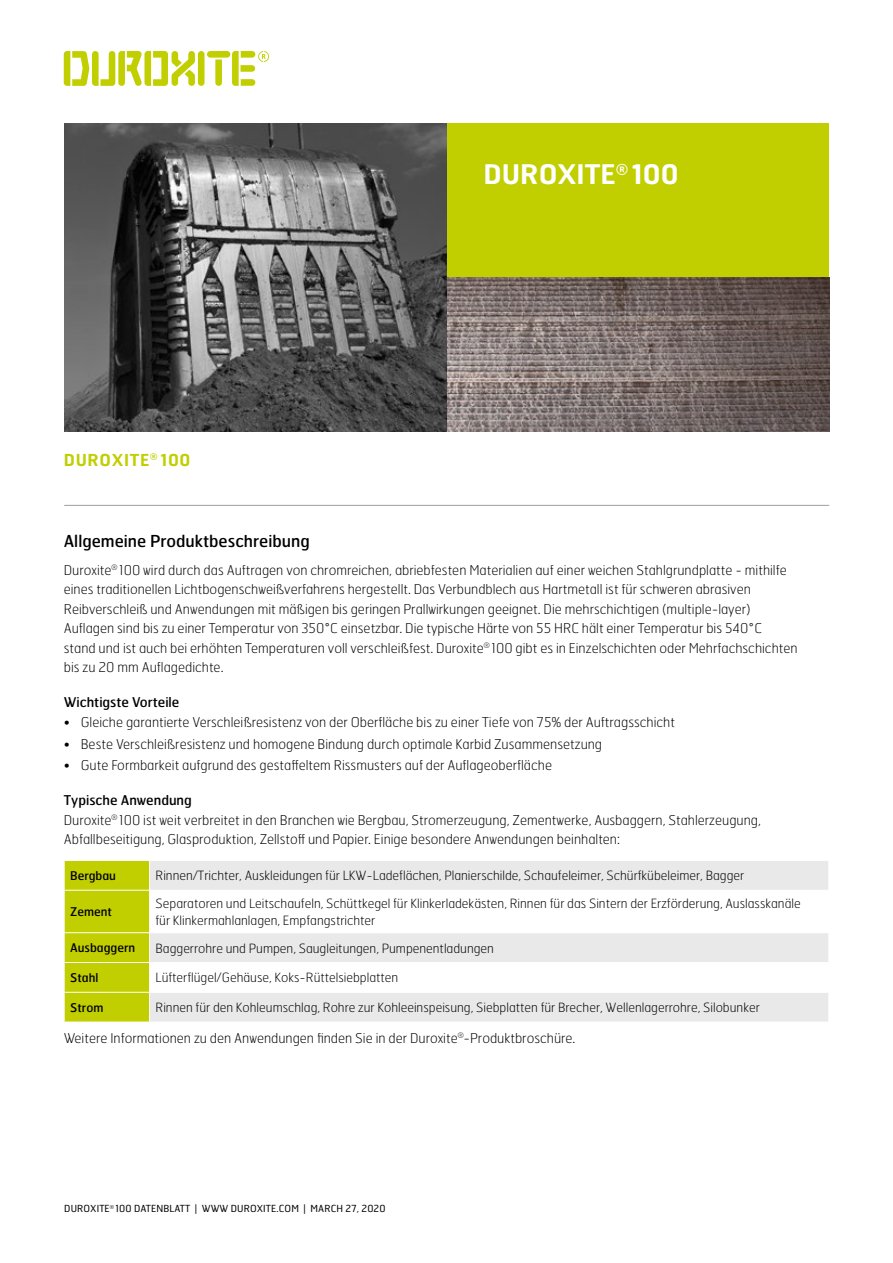
<style>
.page{position:relative;width:893px;height:1263px;background:#fff}
.page>*{position:absolute;margin:0;border:0;box-sizing:border-box;transform-origin:0 0}
.Heading_1___25_6x26{font:600 27px "Hermes FB";color:#fff}
.Heading_2___11x14{font:16.5px "Hermes FB";color:#000}
.Rubrik_1{font:600 16.5px "Hermes FB";letter-spacing:.04em;color:#c1ce00}
.Hermes_Thin_9x13{font:100 13.5px/19.5px "Hermes FB";color:#000}
.Heading_3___9x12{font:13.5px "Hermes FB";color:#000}
.Body_table_8_5x11_5{font:100 12.75px/17.2px "Hermes FB";color:#000}
.Heading_table{font:12px "Hermes FB";color:#000}
.Sidfot{font:9.75px "Hermes FB";letter-spacing:.01em;color:#000}
</style>
<div class="page">
<hr style="left:64px;top:505px;width:765px;height:1px;background:#9d9da4">
<div style="left:150px;top:861px;width:678px;height:161px;background:#e9e9e9"></div>
<svg style="left:150px;top:891px;width:678px;height:101px"></svg>
<div style="left:150px;top:933px;width:679px;height:29px;background:#e9e9e9"></div>
<hr style="left:150px;top:890px;width:679px;height:1px;background:#fff">
<hr style="left:150px;top:932px;width:679px;height:1px;background:#fff">
<hr style="left:150px;top:962px;width:679px;height:1px;background:#fff">
<hr style="left:150px;top:992px;width:679px;height:1px;background:#fff">
<svg style="left:64px;top:860px;width:86px;height:162px;background:#c4d00d"></svg>
<svg style="left:828px;top:933px;width:1px;height:29px"></svg>
<img style="left:64px;top:123px;width:383px;height:308px">
<div style="left:447px;top:123px;width:382px;height:154px;background:#c1ce00"></div>
<div style="left:198px;top:51px;width:7px;height:35px;background:#c1ce00;border-radius:3px"></div>
<svg style="left:64px;top:51px;width:131px;height:35px"></svg>
<div style="left:207px;top:51px;width:23px;height:7px;background:#c1ce00;border-radius:3px"></div>
<svg style="left:215px;top:59px;width:7px;height:27px"></svg>
<svg style="left:232px;top:51px;width:37px;height:35px"></svg>
<img style="left:447px;top:277px;width:383px;height:154px">
<p class="Rubrik_1" style="left:64px;top:449px;width:128px">DUROXITE<sup>®</sup> 100</p>
<p class="Heading_1___25_6x26" style="left:483px;top:156px;width:197px">DUROXITE<sup>®</sup> 100</p>
<p class="Heading_2___11x14" style="left:64px;top:530px;width:247px">Allgemeine Produktbeschreibung</p>
<p class="Hermes_Thin_9x13" style="left:64px;top:560px;width:735px">Duroxite<sup>®</sup> 100 wird durch das Auftragen von chromreichen, abriebfesten Materialien auf einer weichen Stahlgrundplatte - mithilfe eines traditionellen Lichtbogenschweißverfahrens hergestellt. Das Verbundblech aus Hartmetall ist für schweren abrasiven Reibverschleiß und Anwendungen mit mäßigen bis geringen Prallwirkungen geeignet. Die mehrschichtigen (multiple-layer)<br>Auflagen sind bis zu einer Temperatur von 350°C einsetzbar. Die typische Härte von 55 HRC hält einer Temperatur bis 540°C<br>stand und ist auch bei erhöhten Temperaturen voll verschleißfest. Duroxite<sup>®</sup> 100 gibt es in Einzelschichten oder Mehrfachschichten bis zu 20 mm Auflagedichte.</p>
<p class="Heading_3___9x12" style="left:64px;top:694px;width:117px">Wichtigste Vorteile</p>
<p class="Hermes_Thin_9x13" style="left:64px;top:712px;width:613px">• Gleiche garantierte Verschleißresistenz von der Oberfläche bis zu einer Tiefe von 75% der Auftragsschicht</p>
<p class="Hermes_Thin_9x13" style="left:64px;top:733px;width:540px">• Beste Verschleißresistenz und homogene Bindung durch optimale Karbid Zusammensetzung</p>
<p class="Hermes_Thin_9x13" style="left:64px;top:755px;width:490px">• Gute Formbarkeit aufgrund des gestaffeltem Rissmusters auf der Auflageoberfläche</p>
<p class="Heading_3___9x12" style="left:64px;top:792px;width:130px">Typische Anwendung</p>
<p class="Hermes_Thin_9x13" style="left:64px;top:810px;width:699px">Duroxite<sup>®</sup> 100 ist weit verbreitet in den Branchen wie Bergbau, Stromerzeugung, Zementwerke, Ausbaggern, Stahlerzeugung,<br>Abfallbeseitigung, Glasproduktion, Zellstoff und Papier. Einige besondere Anwendungen beinhalten:</p>
<p class="Heading_table" style="left:70px;top:868px;width:47px">Bergbau</p>
<p class="Body_table_8_5x11_5" style="left:156px;top:867px;width:590px">Rinnen/Trichter, Auskleidungen für LKW-Ladeflächen, Planierschilde, Schaufeleimer, Schürfkübeleimer, Bagger</p>
<p class="Heading_table" style="left:70px;top:904px;width:43px">Zement</p>
<p class="Body_table_8_5x11_5" style="left:156px;top:894px;width:647px">Separatoren und Leitschaufeln, Schüttkegel für Klinkerladekästen, Rinnen für das Sintern der Erzförderung, Auslasskanäle für Klinkermahlanlagen, Empfangstrichter</p>
<p class="Heading_table" style="left:70px;top:940px;width:67px">Ausbaggern</p>
<p class="Body_table_8_5x11_5" style="left:156px;top:939px;width:340px">Baggerrohre und Pumpen, Saugleitungen, Pumpenentladungen</p>
<p class="Heading_table" style="left:70px;top:970px;width:30px">Stahl</p>
<p class="Body_table_8_5x11_5" style="left:156px;top:969px;width:244px">Lüfterflügel/Gehäuse, Koks-Rüttelsiebplatten</p>
<p class="Heading_table" style="left:70px;top:1000px;width:35px">Strom</p>
<p class="Body_table_8_5x11_5" style="left:156px;top:998px;width:606px">Rinnen für den Kohleumschlag, Rohre zur Kohleeinspeisung, Siebplatten für Brecher, Wellenlagerrohre, Silobunker</p>
<p class="Hermes_Thin_9x13" style="left:64px;top:1027px;width:513px">Weitere Informationen zu den Anwendungen finden Sie in der Duroxite<sup>®</sup>-Produktbroschüre.</p>
<p class="Sidfot" style="left:64px;top:1203px;width:323px">DUROXITE<sup>®</sup> 100 DATENBLATT | WWW DUROXITE.COM | MARCH 27, 2020</p>
</div>
